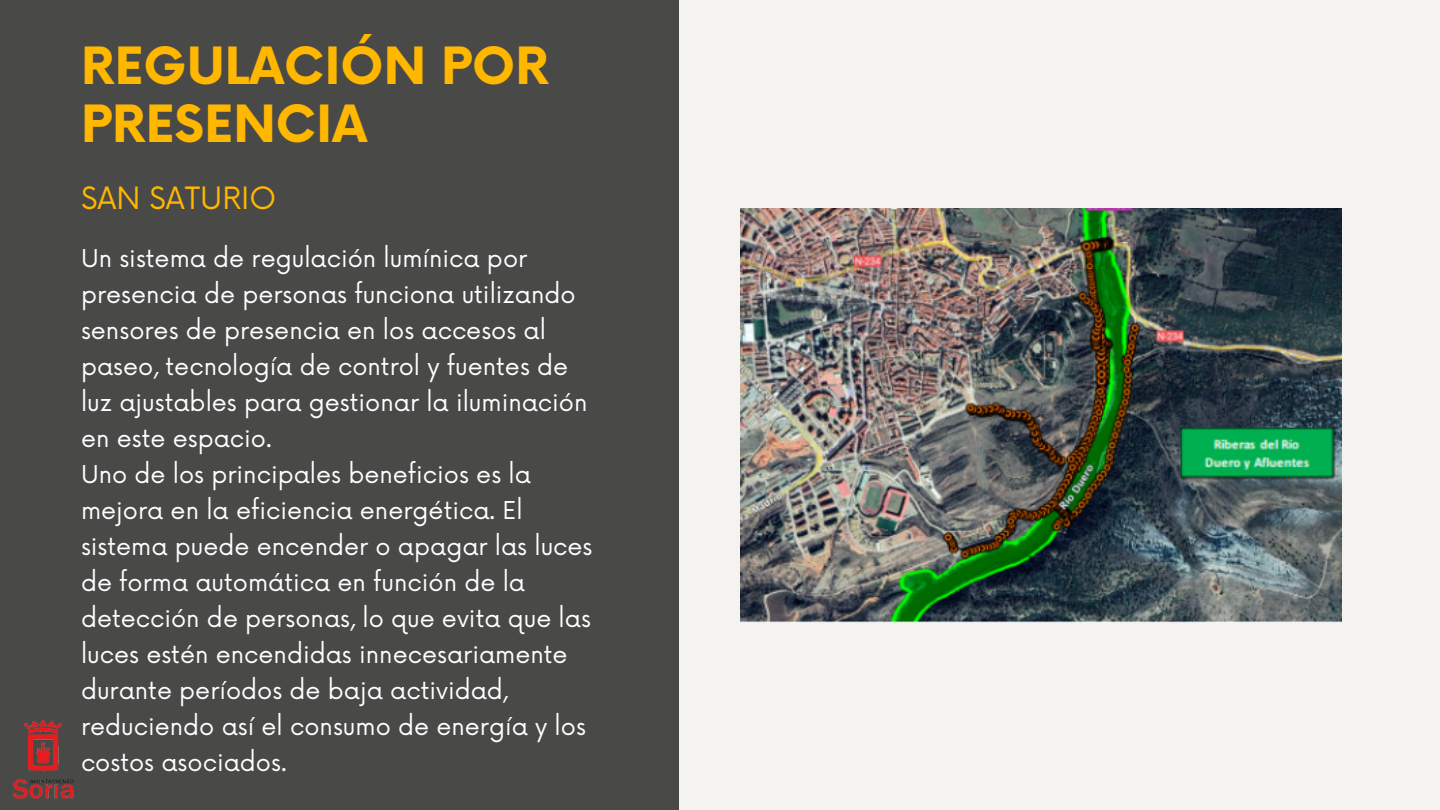
<style>
.page{position:relative;width:1440px;height:810px;background:#f4f3ef}
.page>*{position:absolute;margin:0;border:0;box-sizing:border-box;transform-origin:0 0}
.t1{font:700 50px/58.5px "Now";color:#ffb700}
.t2{font:30px "Now";color:#ffb700}
.t3{font:24px/36px "Now";color:#fff}
</style>
<div class="page">
<div style="left:0;top:0;width:678px;height:810px;background:#494948"></div>
<img style="left:740px;top:209px;width:602px;height:414px">
<img style="left:12px;top:720px;width:62px;height:79px">
<p class="t1" style="left:81px;top:40px;width:469px">REGULACIÓN POR<br>PRESENCIA</p>
<h2 class="t2" style="left:81px;top:181px;width:197px">SAN SATURIO</h2>
<p class="t3" style="left:81px;top:241px;width:508px">Un sistema de regulación lumínica por presencia de personas funciona utilizando sensores de presencia en los accesos al paseo, tecnología de control y fuentes de luz ajustables para gestionar la iluminación en este espacio.</p>
<p class="t3" style="left:81px;top:457px;width:513px">Uno de los principales beneficios es la mejora en la eficiencia energética. El sistema puede encender o apagar las luces de forma automática en función de la detección de personas, lo que evita que las luces estén encendidas innecesariamente durante períodos de baja actividad, reduciendo así el consumo de energía y los costos asociados.</p>
</div>
